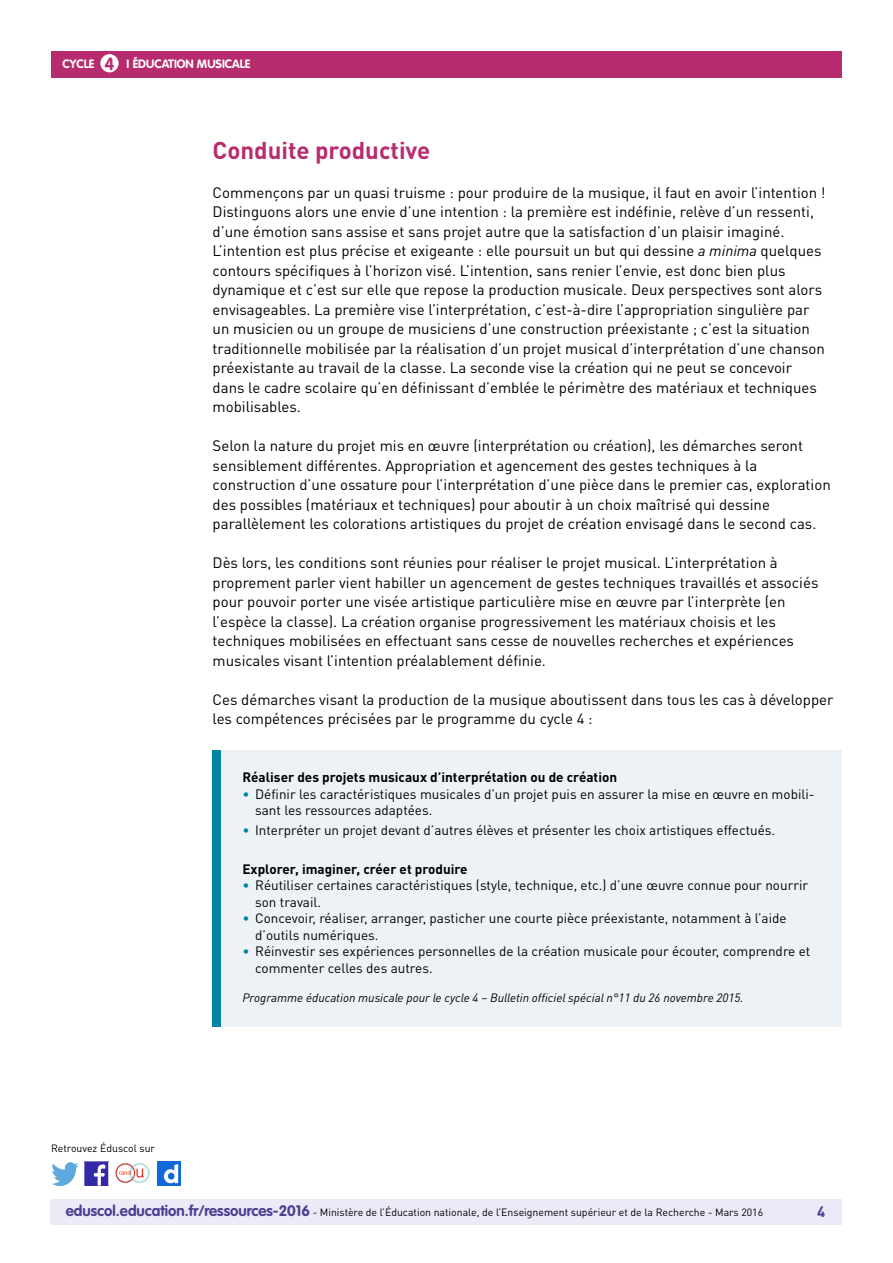
<style>
.page{position:relative;width:893px;height:1263px;background:#fff}
.page>*{position:absolute;margin:0;border:0;box-sizing:border-box;transform-origin:0 0}
._03_Titre_de_niveau{font:700 24px "DIN Pro";color:#b72c6e}
.t1{font:700 17.25px "VAG Rounded Std";color:#b72c6e}
._06_Texte_courant{font:15px/19.5px "DIN Pro";color:#000}
.t2{font:700 15px "DIN Pro";color:#4e3e91}
.t3{font:13.5px/16.5px "DIN Pro";color:#000}
.t4{font:700 13.5px "DIN Pro";color:#000}
.t5{font:italic 12px "DIN Pro";color:#000}
.t6{font:700 12px "VAG Rounded Std";color:#fff}
.t7{font:10.5px "DIN Pro";color:#000}
.s1{font-style:italic}
.s2{color:#0084a0}
.s3{font-family:"VAG Rounded Std";font-weight:700;font-size:15px;color:#4e3e91}
</style>
<div class="page">
<div style="left:50px;top:1199px;width:791px;height:26px;background:#eceaf6"></div>
<div style="left:51px;top:51px;width:791px;height:27px;background:#b72c6e"></div>
<div style="left:100px;top:54px;width:19px;height:18px;background:#fff;border-radius:50%"></div>
<img style="left:85px;top:1162px;width:23px;height:23px">
<img style="left:51px;top:1163px;width:28px;height:22px">
<img style="left:158px;top:1162px;width:22px;height:23px">
<img style="left:115px;top:1163px;width:35px;height:20px">
<div style="left:213px;top:751px;width:629px;height:276px;background:#edf2f6"></div>
<div style="left:213px;top:751px;width:8px;height:276px;background:#0084a0"></div>
<p class="t6" style="left:63px;top:57px;width:33px">CYCLE</p>
<p class="t6" style="left:127px;top:57px;width:125px">I ÉDUCATION MUSICALE</p>
<p class="t1" style="left:105px;top:53px;width:11px">4</p>
<p class="_03_Titre_de_niveau" style="left:213px;top:134px;width:219px">Conduite productive</p>
<p class="_06_Texte_courant" style="left:213px;top:182px;width:614px">Commençons par un quasi truisme : pour produire de la musique, il faut en avoir l’intention !<br>Distinguons alors une envie d’une intention : la première est indéfinie, relève d’un ressenti, d’une émotion sans assise et sans projet autre que la satisfaction d’un plaisir imaginé.<br>L’intention est plus précise et exigeante : elle poursuit un but qui dessine <span class="s1">a minima</span> quelques contours spécifiques à l’horizon visé. L’intention, sans renier l’envie, est donc bien plus dynamique et c’est sur elle que repose la production musicale. Deux perspectives sont alors envisageables. La première vise l’interprétation, c’est-à-dire l’appropriation singulière par un musicien ou un groupe de musiciens d’une construction préexistante ; c’est la situation traditionnelle mobilisée par la réalisation d’un projet musical d’interprétation d’une chanson préexistante au travail de la classe. La seconde vise la création qui ne peut se concevoir dans le cadre scolaire qu’en définissant d’emblée le périmètre des matériaux et techniques mobilisables.</p>
<p class="_06_Texte_courant" style="left:213px;top:436px;width:620px">Selon la nature du projet mis en œuvre (interprétation ou création), les démarches seront sensiblement différentes. Appropriation et agencement des gestes techniques à la construction d’une ossature pour l’interprétation d’une pièce dans le premier cas, exploration des possibles (matériaux et techniques) pour aboutir à un choix maîtrisé qui dessine parallèlement les colorations artistiques du projet de création envisagé dans le second cas.</p>
<p class="_06_Texte_courant" style="left:213px;top:553px;width:607px">Dès lors, les conditions sont réunies pour réaliser le projet musical. L’interprétation à proprement parler vient habiller un agencement de gestes techniques travaillés et associés pour pouvoir porter une visée artistique particulière mise en œuvre par l’interprète (en l’espèce la classe). La création organise progressivement les matériaux choisis et les techniques mobilisées en effectuant sans cesse de nouvelles recherches et expériences musicales visant l’intention préalablement définie.</p>
<p class="_06_Texte_courant" style="left:213px;top:689px;width:622px">Ces démarches visant la production de la musique aboutissent dans tous les cas à développer les compétences précisées par le programme du cycle 4 :</p>
<p class="t7" style="left:51px;top:1141px;width:106px">Retrouvez Éduscol sur</p>
<p class="t4" style="left:242px;top:768px;width:376px">Réaliser des projets musicaux d’interprétation ou de création</p>
<p class="t3" style="left:255px;top:785px;width:561px;text-indent:-13px"><span class="s2">•</span> Définir les caractéristiques musicales d’un projet puis en assurer la mise en œuvre en mobili&shy;sant les ressources adaptées.</p>
<p class="t3" style="left:242px;top:821px;width:534px"><span class="s2">•</span> Interpréter un projet devant d’autres élèves et présenter les choix artistiques effectués.</p>
<p class="t4" style="left:242px;top:860px;width:227px">Explorer, imaginer, créer et produire</p>
<p class="t3" style="left:255px;top:877px;width:554px;text-indent:-13px"><span class="s2">•</span> Réutiliser certaines caractéristiques (style, technique, etc.) d’une œuvre connue pour nourrir son travail.</p>
<p class="t3" style="left:255px;top:910px;width:533px;text-indent:-13px"><span class="s2">•</span> Concevoir, réaliser, arranger, pasticher une courte pièce préexistante, notamment à l’aide d’outils numériques.</p>
<p class="t3" style="left:255px;top:943px;width:557px;text-indent:-13px"><span class="s2">•</span> Réinvestir ses expériences personnelles de la création musicale pour écouter, comprendre et commenter celles des autres.</p>
<p class="t5" style="left:242px;top:990px;width:503px">Programme éducation musicale pour le cycle 4 – Bulletin officiel spécial n°11 du 26 novembre 2015.</p>
<p class="t7" style="left:66px;top:1205px;width:699px"><span class="s3">eduscol.education.fr/ressources-2016</span> - Ministère de l’Éducation nationale, de l’Enseignement supérieur et de la Recherche - Mars 2016</p>
<p class="t2" style="left:817px;top:1201px;width:10px">4</p>
</div>
